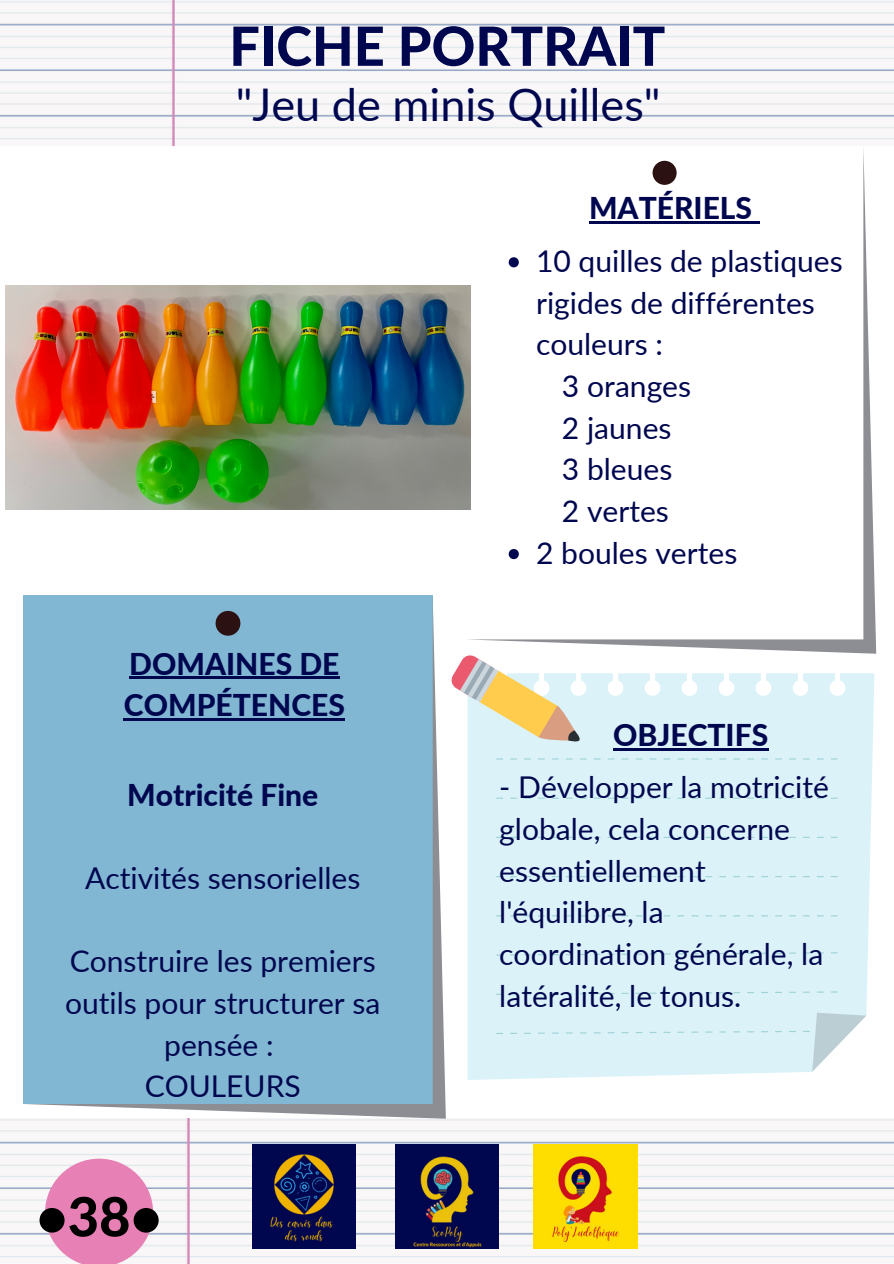
<style>
.page{position:relative;width:894px;height:1264px;background:#fff}
.page>*{position:absolute;margin:0;border:0;box-sizing:border-box;transform-origin:0 0}
.t1{font:800 54px "Lato";color:#00074f}
.t2{font:800 54px "Lato";color:#000}
.t3{font:45px "Lato";color:#00074f}
.t4{font:30px/41.7px "Lato";color:#00074f}
.t5{font:800 30px/41.7px "Lato";color:#00074f}
</style>
<div class="page">
<img style="left:0;top:1118px;width:893px;height:145px">
<div style="left:467px;top:673px;width:407px;height:406px;background:#dbf2f8"></div>
<svg style="left:496px;top:758px;width:341px;height:1px"></svg>
<svg style="left:496px;top:797px;width:341px;height:1px"></svg>
<svg style="left:496px;top:836px;width:341px;height:2px"></svg>
<svg style="left:496px;top:876px;width:341px;height:1px"></svg>
<svg style="left:496px;top:915px;width:341px;height:1px"></svg>
<svg style="left:496px;top:952px;width:341px;height:3px"></svg>
<svg style="left:496px;top:991px;width:341px;height:3px"></svg>
<svg style="left:496px;top:1012px;width:370px;height:59px;background:#daf0f5"></svg>
<img style="left:0;top:0;width:893px;height:145px">
<img style="left:395px;top:1144px;width:103px;height:104px">
<img style="left:252px;top:1144px;width:104px;height:104px">
<img style="left:533px;top:1144px;width:104px;height:104px">
<hr style="left:613px;top:748px;width:155px;height:2px;background:#00074f">
<svg style="left:451px;top:655px;width:131px;height:94px"></svg>
<svg style="left:465px;top:149px;width:410px;height:504px"></svg>
<div style="left:23px;top:595px;width:422px;height:523px;background:#82b7d3"></div>
<svg style="left:45px;top:1158px;width:108px;height:105px"></svg>
<img style="left:6px;top:285px;width:465px;height:224px">
<hr style="left:129px;top:676px;width:210px;height:3px;background:#00074f">
<hr style="left:124px;top:718px;width:221px;height:2px;background:#00074f">
<hr style="left:589px;top:222px;width:163px;height:2px;background:#00074f">
<svg style="left:752px;top:222px;width:7px;height:2px"></svg>
<svg style="left:508px;top:257px;width:10px;height:10px"></svg>
<svg style="left:508px;top:549px;width:10px;height:10px"></svg>
<h1 class="t1" style="left:229px;top:12px;width:437px">FICHE PORTRAIT</h1>
<h2 class="t3" style="left:236px;top:77px;width:426px">"Jeu de minis Quilles"</h2>
<p class="t5" style="left:589px;top:187px;width:165px">MATÉRIELS</p>
<p class="t4" style="left:536px;top:239px;width:308px">10 quilles de plastiques rigides de différentes couleurs :</p>
<p class="t4" style="left:561px;top:364px;width:131px">3 oranges<br>2 jaunes<br>3 bleues<br>2 vertes</p>
<p class="t5" style="left:124px;top:642px;width:222px">DOMAINES DE<br>COMPÉTENCES</p>
<p class="t5" style="left:127px;top:773px;width:193px">Motricité Fine</p>
<p class="t4" style="left:85px;top:856px;width:277px">Activités sensorielles</p>
<p class="t4" style="left:65px;top:939px;width:317px;text-align:center">Construire les premiers outils pour structurer sa pensée :<br>COULEURS</p>
<h1 class="t2" style="left:36px;top:1182px;width:127px">•38•</h1>
<p class="t4" style="left:536px;top:531px;width:203px">2 boules vertes</p>
<p class="t5" style="left:613px;top:713px;width:156px">OBJECTIFS</p>
<p class="t4" style="left:499px;top:766px;width:331px">- Développer la motricité globale, cela concerne essentiellement l'équilibre, la coordination générale, la latéralité, le tonus.</p>
</div>
